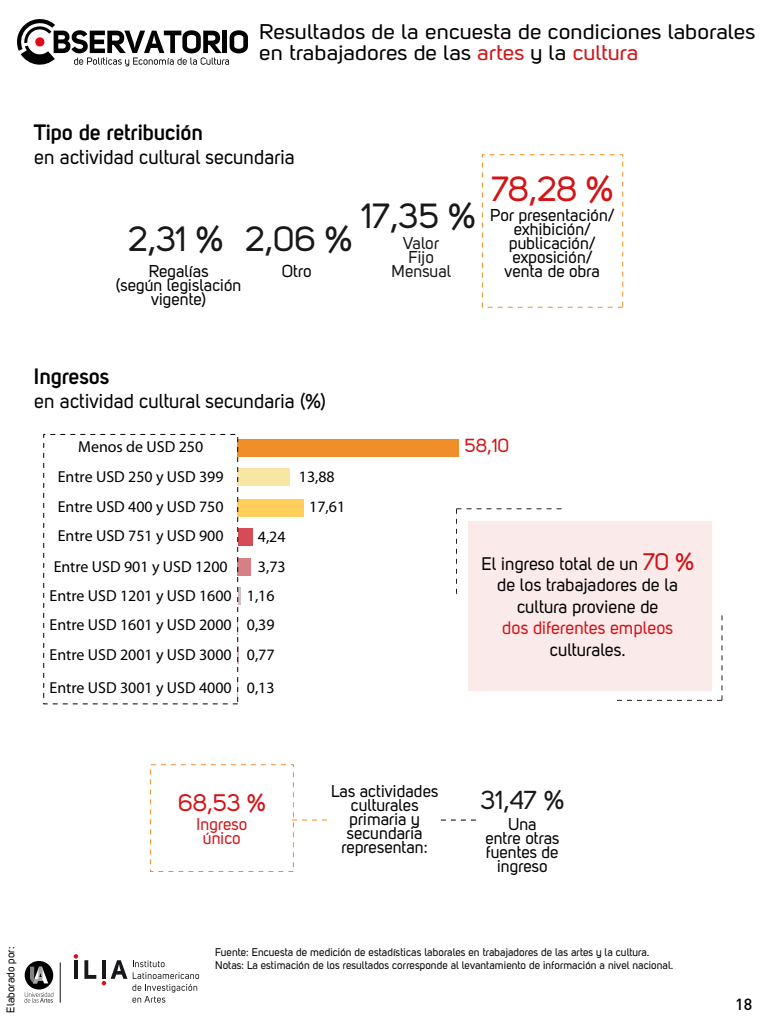
<style>
.page{position:relative;width:768px;height:1024px;background:#fff}
.page>*{position:absolute;margin:0;border:0;box-sizing:border-box;transform-origin:0 0}
.t1{font:35px "Uni Sans Regular";color:#1a171b}
.t2{font:35px "Uni Sans Regular";color:#d51216}
.t3{font:26px "Uni Sans Regular";color:#1a171b}
.t4{font:24px "Uni Sans Regular";color:#d51216}
.t5{font:700 22px "Uni Sans Semi";color:#000}
.t6{font:21px/21px "Uni Sans Regular";color:#000;scale:1.11 1}
.t7{font:20px "Uni Sans Regular";color:#000}
.t8{font:19px "Uni Sans Regular";color:#d51216}
.t9{font:18px/21.6px "Uni Sans Regular";color:#000;text-align:center}
.t10{font:17px/14px "Uni Sans Regular";color:#000;text-align:center}
.t11{font:17px/14px "Uni Sans Regular";color:#1a171b;text-align:center}
.t12{font:17px/14px "Uni Sans Regular";color:#d51216;text-align:center}
.t13{font:500 16px "DIN Pro";color:#000}
.t14{font:15.9px/29.1px "Myriad Pro";color:#000}
.t15{font:11px/13.2px "Uni Sans Regular";color:#000}
.s1{color:#d51216}
.s2{font-size:35px;color:#1a171b}
.s3{font-size:24px;color:#d51216}
</style>
<div class="page">
<div style="left:25px;top:961px;width:28px;height:29px;background:#000;border-radius:50%"></div>
<svg style="left:30px;top:967px;width:18px;height:16px"></svg>
<svg style="left:25px;top:992px;width:28px;height:11px"></svg>
<hr style="left:74px;top:960px;width:4px;height:19px;background:#1a171b">
<svg style="left:84px;top:960px;width:12px;height:19px"></svg>
<svg style="left:74px;top:954px;width:4px;height:5px"></svg>
<svg style="left:102px;top:960px;width:97px;height:43px"></svg>
<hr style="left:60px;top:962px;width:1px;height:41px;background:#000">
<svg style="left:17px;top:19px;width:231px;height:47px"></svg>
<div style="left:238px;top:439px;width:221px;height:17px;background:#f08e29"></div>
<div style="left:238px;top:469px;width:52px;height:17px;background:#f8e6a4"></div>
<div style="left:238px;top:499px;width:66px;height:17px;background:#ffcf59"></div>
<div style="left:238px;top:528px;width:15px;height:17px;background:#d54b56"></div>
<div style="left:238px;top:559px;width:13px;height:17px;background:#d58087"></div>
<hr style="left:238px;top:587px;width:3px;height:18px;background:#d5bec0">
<svg style="left:238px;top:647px;width:1px;height:17px"></svg>
<div style="left:43px;top:434px;width:195px;height:270px;border:1px dashed #000"></div>
<div style="left:482px;top:154px;width:141px;height:154px;border:1px dashed #f08e29"></div>
<div style="left:150px;top:764px;width:144px;height:108px;border:1px dashed #f08e29"></div>
<svg style="left:292px;top:820px;width:35px;height:1px"></svg>
<svg style="left:441px;top:820px;width:35px;height:1px"></svg>
<div style="left:468px;top:521px;width:243px;height:170px;background:#fbeaea"></div>
<svg style="left:456px;top:509px;width:106px;height:85px"></svg>
<svg style="left:617px;top:614px;width:106px;height:87px"></svg>
<p class="t6" style="left:259px;top:21px;width:448px">Resultados de la encuesta de condiciones laborales en trabajadores de las <span class="s1">artes</span> y la <span class="s1">cultura</span></p>
<p class="t5" style="left:34px;top:119px;width:171px">Tipo de retribución</p>
<p class="t7" style="left:34px;top:145px;width:262px">en actividad cultural secundaria</p>
<p class="t1" style="left:129px;top:218px;width:96px">2,31 %</p>
<p class="t1" style="left:245px;top:218px;width:108px">2,06 %</p>
<p class="t10" style="left:116px;top:263px;width:127px">Regalías<br>(según legislación vigente)</p>
<p class="t10" style="left:282px;top:263px;width:32px">Otro</p>
<p class="t2" style="left:492px;top:168px;width:123px">78,28 %</p>
<p class="t10" style="left:361px;top:207px;width:255px"><span class="s2">17,35 %</span> Por presentación/</p>
<p class="t10" style="left:514px;top:221px;width:78px">exhibición/</p>
<p class="t10" style="left:509px;top:235px;width:88px">publicación/</p>
<p class="t10" style="left:512px;top:250px;width:82px">exposición/</p>
<p class="t10" style="left:505px;top:264px;width:97px">venta de obra</p>
<p class="t11" style="left:391px;top:235px;width:61px">Valor<br>Fijo<br>Mensual</p>
<p class="t5" style="left:34px;top:363px;width:77px">Ingresos</p>
<p class="t7" style="left:34px;top:389px;width:294px">en actividad cultural secundaria (%)</p>
<p class="t14" style="left:58px;top:432px;width:167px;line-height:29.8px;text-align:center">Menos de USD 250<br>Entre USD 250 y USD 399</p>
<p class="t14" style="left:299px;top:462px;width:37px">13,88</p>
<p class="t14" style="left:58px;top:492px;width:167px">Entre USD 400 y USD 750<br>Entre USD 751 y USD 900</p>
<p class="t14" style="left:258px;top:521px;width:29px">4,24</p>
<p class="t14" style="left:309px;top:492px;width:37px">17,61</p>
<p class="t14" style="left:54px;top:552px;width:176px">Entre USD 901 y USD 1200</p>
<p class="t14" style="left:258px;top:552px;width:29px">3,73</p>
<p class="t14" style="left:50px;top:580px;width:184px;line-height:29.7px">Entre USD 1201 y USD 1600<br>Entre USD 1601 y USD 2000</p>
<p class="t14" style="left:247px;top:581px;width:29px">1,16</p>
<p class="t14" style="left:247px;top:610px;width:29px">0,39</p>
<p class="t14" style="left:50px;top:640px;width:184px">Entre USD 2001 y USD 3000</p>
<p class="t14" style="left:247px;top:640px;width:29px">0,77</p>
<p class="t14" style="left:50px;top:673px;width:184px">Entre USD 3001 y USD 4000</p>
<p class="t14" style="left:247px;top:673px;width:29px">0,13</p>
<p class="t8" style="left:465px;top:435px;width:46px">58,10</p>
<p class="t9" style="left:482px;top:552px;width:214px">El ingreso total de un <span class="s3">70 % </span>de los trabajadores de la cultura proviene de<br><span class="s1">dos diferentes empleos </span>culturales.</p>
<p class="t10" style="left:331px;top:784px;width:109px">Las actividades culturales primaria y secundaria representan:</p>
<p class="t4" style="left:178px;top:788px;width:89px">68,53 %</p>
<p class="t3" style="left:481px;top:785px;width:85px">31,47 %</p>
<p class="t12" style="left:197px;top:817px;width:52px">Ingreso único</p>
<p class="t10" style="left:485px;top:817px;width:76px">Una<br>entre otras fuentes de ingreso</p>
<p class="t15" style="left:4px;top:1013px;width:68px;rotate:-90deg">Elaborado por:</p>
<p class="t15" style="left:215px;top:945px;width:460px">Fuente: Encuesta de medición de estadísticas laborales en trabajadores de las artes y la cultura.<br>Notas: La estimación de los resultados corresponde al levantamiento de información a nivel nacional.</p>
<p class="t13" style="left:735px;top:991px;width:19px">18</p>
</div>
